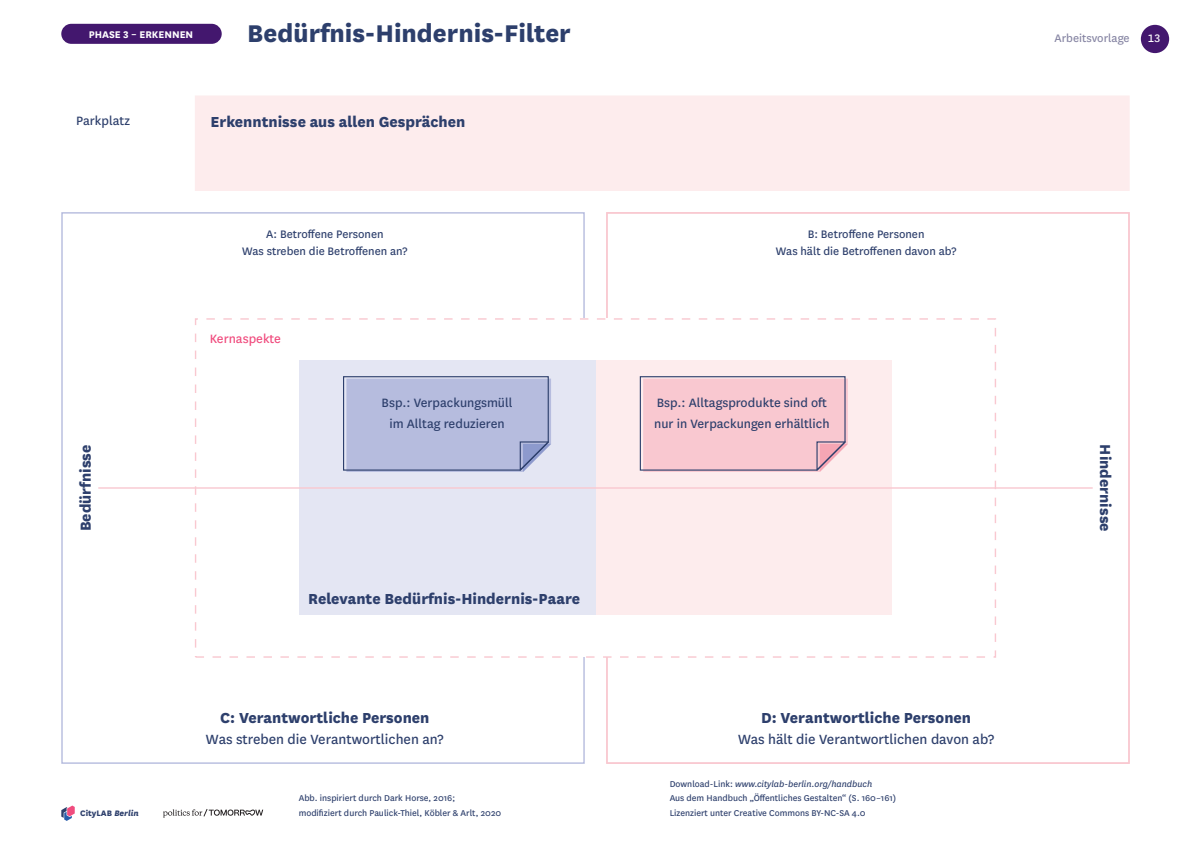
<style>
.page{position:relative;width:1191px;height:842px;background:#fff}
.page>*{position:absolute;margin:0;border:0;box-sizing:border-box;transform-origin:0 0}
.t1{font:800 28.3px "National";color:#2d3f6c}
.t2{font:800 17px "National";color:#2d3f6c}
.t3{font:15.6px "National";color:#2d3f6c}
.t4{font:14.1px/21.2px "National";color:#2d3f6c;text-align:center}
.t5{font:14.1px "National";color:#f04c7e}
.t6{font:12.7px/17px "National";color:#2d3f6c;text-align:center}
.t7{font:12.7px "National";color:#8685a3}
.t8{font:12.7px "National";color:#fff}
.t9{font:700 11.3px "National";color:#fff}
.t10{font:9.9px/14.1px "National";color:#2d3f6c}
.t11{font:800 9.3px "National";color:#2d3f6c}
.s1{font-style:italic}
</style>
<div class="page">
<svg style="left:61px;top:805px;width:14px;height:16px"></svg>
<svg style="left:163px;top:809px;width:100px;height:8px"></svg>
<div style="left:195px;top:96px;width:934px;height:94px;background:#fdeced"></div>
<div style="left:195px;top:95px;width:934px;height:96px;border:1px solid #fdeced"></div>
<div style="left:595px;top:361px;width:297px;height:254px;background:#fdeced"></div>
<div style="left:299px;top:361px;width:296px;height:254px;background:#e4e6f3"></div>
<hr style="left:98px;top:487px;width:994px;height:2px;background:#f9c8d0">
<svg style="left:343px;top:376px;width:208px;height:96px;background:#afb6d8"></svg>
<svg style="left:639px;top:376px;width:209px;height:96px;background:#f1c4cd"></svg>
<div style="left:1140px;top:25px;width:29px;height:28px;background:#43176e;border-radius:50%"></div>
<div style="left:61px;top:24px;width:161px;height:20px;background:#43176e;border-radius:10px"></div>
<p class="t9" style="left:89px;top:27px;width:106px">PHASE 3 – ERKENNEN</p>
<h1 class="t1" style="left:247px;top:13px;width:325px">Bedürfnis-Hindernis-Filter</h1>
<h3 class="t4" style="left:76px;top:110px;width:55px">Parkplatz</h3>
<h2 class="t2" style="left:210px;top:110px;width:256px">Erkenntnisse aus allen Gesprächen</h2>
<p class="t6" style="left:242px;top:225px;width:167px">A: Betroffene Personen<br>Was streben die Betroffenen an?</p>
<h3 class="t5" style="left:210px;top:329px;width:73px">Kernaspekte</h3>
<p class="t6" style="left:776px;top:225px;width:182px">B: Betroffene Personen<br>Was hält die Betroffenen davon ab?</p>
<h2 class="t2" style="left:73px;top:531px;width:88px;rotate:-90deg">Bedürfnisse</h2>
<p class="t11" style="left:80px;top:806px;width:60px">CityLAB <span class="s1">Berlin</span></p>
<h3 class="t4" style="left:382px;top:391px;width:132px">Bsp.: Verpackungsmüll im Alltag reduzieren</h3>
<h3 class="t4" style="left:654px;top:391px;width:177px;text-align:left">Bsp.: Alltagsprodukte sind oft nur in Verpackungen erhältlich</h3>
<h2 class="t2" style="left:308px;top:587px;width:274px">Relevante Bedürfnis-Hindernis-Paare</h2>
<h2 class="t2" style="left:220px;top:705px;width:211px">C: Verantwortliche Personen</h2>
<h3 class="t3" style="left:206px;top:729px;width:239px">Was streben die Verantwortlichen an?</h3>
<p class="t10" style="left:299px;top:791px;width:204px">Abb. inspiriert durch Dark Horse, 2016;<br>modifiziert durch Paulick-Thiel, Köbler &amp; Arlt, 2020</p>
<h2 class="t2" style="left:761px;top:705px;width:211px">D: Verantwortliche Personen</h2>
<h3 class="t3" style="left:738px;top:729px;width:258px">Was hält die Verantwortlichen davon ab?</h3>
<p class="t10" style="left:669px;top:777px;width:228px">Download-Link: <span class="s1">www.citylab-berlin.org/handbuch<br></span>Aus dem Handbuch „Öffentliches Gestalten“ (S. 160–161)<br>Lizenziert unter Creative Commons BY-NC-SA 4.0</p>
<p class="t7" style="left:1054px;top:30px;width:77px">Arbeitsvorlage</p>
<p class="t8" style="left:1147px;top:30px;width:15px">13</p>
<h2 class="t2" style="left:1117px;top:444px;width:89px;rotate:90deg">Hindernisse</h2>
</div>
